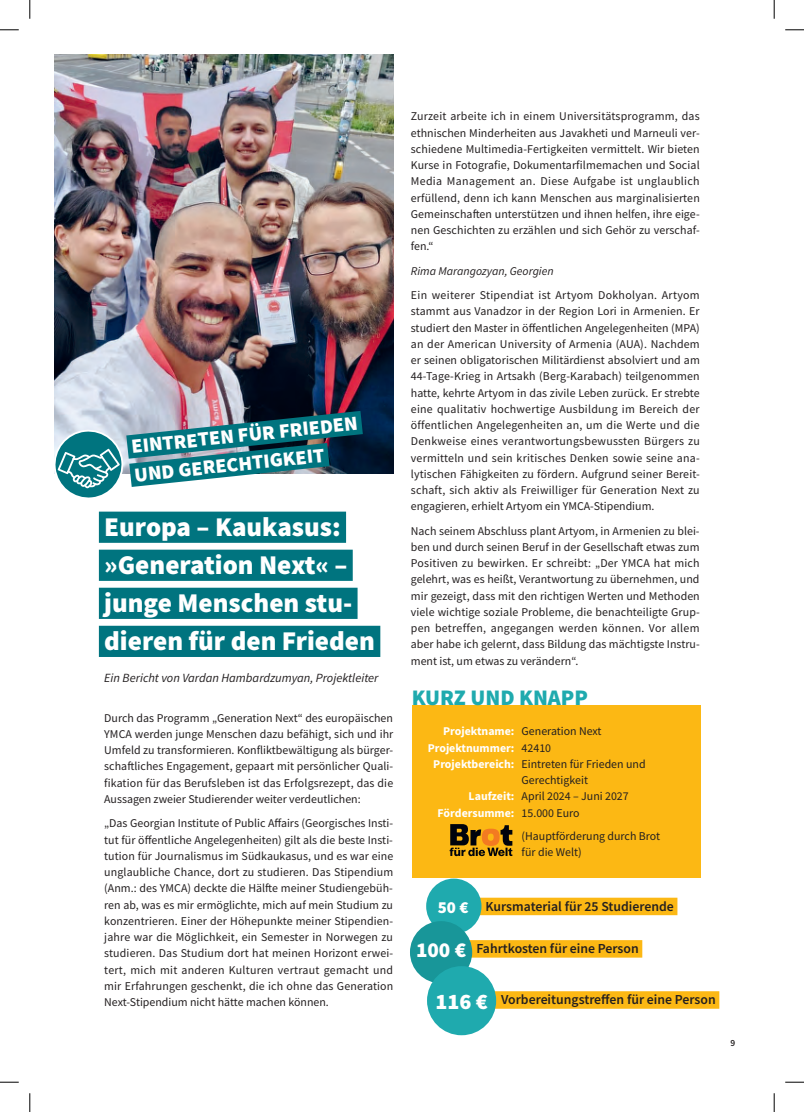
<style>
.page{position:relative;width:804px;height:1112px;background:#fff}
.page>*{position:absolute;margin:0;border:0;box-sizing:border-box;transform-origin:0 0}
.t1{font:900 27.12px/38px "Source Sans Pro";color:#fff}
.t2{font:900 22.25px "Source Sans Pro";color:#1faaae}
.t3{font:900 21.25px "Source Sans Pro";color:#fff}
.t4{font:900 20.25px/28.4px "Source Sans Pro";color:#fff}
.t5{font:900 16.88px "Source Sans Pro";color:#fff}
.t6{font:600 13.75px "Source Sans Pro";color:#231f20}
.t7{font:italic 12.5px "Source Sans Pro";color:#231f20}
.t8{font:11.88px/16.2px "Source Sans Pro";color:#231f20;text-align:justify}
.t9{font:700 11.88px "Source Sans Pro";color:#fff}
.t10{font:italic 11.88px "Source Sans Pro";color:#231f20}
.t11{font:600 9.38px "Source Sans Pro";color:#231f20}
.s1{font-weight:700;color:#fff}
.s2{font-weight:400;color:#231f20}
.s3{font-weight:900;font-size:22.25px;color:#fff}
</style>
<div class="page">
<div style="left:412px;top:705px;width:288px;height:172px;background:#fcb814"></div>
<div style="left:474px;top:898px;width:203px;height:17px;background:#fcb814"></div>
<div style="left:459px;top:940px;width:183px;height:18px;background:#fcb814"></div>
<div style="left:428px;top:880px;width:51px;height:52px;background:#1faaae;border-radius:50%"></div>
<div style="left:426px;top:879px;width:55px;height:55px;border:4px solid #1faaae;border-radius:50%"></div>
<div style="left:412px;top:923px;width:58px;height:58px;background:#189699;border-radius:50%"></div>
<div style="left:410px;top:921px;width:62px;height:62px;border:4px solid #189699;border-radius:50%"></div>
<div style="left:484px;top:991px;width:235px;height:18px;background:#fcb814"></div>
<div style="left:429px;top:968px;width:65px;height:65px;background:#1faaae;border-radius:50%"></div>
<div style="left:427px;top:966px;width:69px;height:69px;border:5px solid #1faaae;border-radius:50%"></div>
<img style="left:55px;top:55px;width:338px;height:418px">
<div style="left:99px;top:512px;width:247px;height:31px;background:#00747f"></div>
<div style="left:99px;top:550px;width:254px;height:31px;background:#00747f"></div>
<div style="left:99px;top:588px;width:258px;height:31px;background:#00747f"></div>
<div style="left:99px;top:626px;width:281px;height:31px;background:#00747f"></div>
<svg style="left:54px;top:397px;width:333px;height:101px"></svg>
<svg style="left:449px;top:824px;width:63px;height:32px"></svg>
<svg style="left:0;top:29px;width:19px;height:2px"></svg>
<svg style="left:785px;top:29px;width:19px;height:2px"></svg>
<svg style="left:0;top:1081px;width:19px;height:2px"></svg>
<svg style="left:785px;top:1081px;width:19px;height:2px"></svg>
<svg style="left:29px;top:0;width:2px;height:19px"></svg>
<svg style="left:29px;top:1093px;width:2px;height:19px"></svg>
<svg style="left:773px;top:0;width:2px;height:19px"></svg>
<svg style="left:773px;top:1093px;width:2px;height:19px"></svg>
<h3 class="t4" style="left:130px;top:432px;width:229px;rotate:-6deg">EINTRETEN FÜR FRIEDEN<br>UND GERECHTIGKEIT</h3>
<h1 class="t1" style="left:104px;top:508px;width:272px">Europa – Kaukasus: »Generation Next« – junge Menschen stu&shy;dieren für den Frieden</h1>
<p class="t7" style="left:104px;top:670px;width:276px">Ein Bericht von Vardan Hambardzumyan, Projektleiter</p>
<p class="t8" style="left:104px;top:710px;width:290px">Durch das Programm „Generation Next“ des europäischen YMCA werden junge Menschen dazu befähigt, sich und ihr Umfeld zu transformieren. Konfliktbewältigung als bürger&shy;schaftliches Engagement, gepaart mit persönlicher Quali&shy;fikation für das Berufsleben ist das Erfolgsrezept, das die Aussagen zweier Studierender weiter verdeutlichen:</p>
<p class="t8" style="left:104px;top:815px;width:290px">„Das Georgian Institute of Public Affairs (Georgisches Insti&shy;tut für öffentliche Angelegenheiten) gilt als die beste Insti&shy;tution für Journalismus im Südkaukasus, und es war eine unglaubliche Chance, dort zu studieren. Das Stipendium (Anm.: des YMCA) deckte die Hälfte meiner Studiengebüh&shy;ren ab, was es mir ermöglichte, mich auf mein Studium zu konzentrieren. Einer der Höhepunkte meiner Stipendien&shy;jahre war die Möglichkeit, ein Semester in Norwegen zu studieren. Das Studium dort hat meinen Horizont erwei&shy;tert, mich mit anderen Kulturen vertraut gemacht und mir Erfahrungen geschenkt, die ich ohne das Generation Next-Stipendium nicht hätte machen können.</p>
<p class="t8" style="left:411px;top:108px;width:290px">Zurzeit arbeite ich in einem Universitätsprogramm, das ethnischen Minderheiten aus Javakheti und Marneuli ver&shy;schiedene Multimedia-Fertigkeiten vermittelt. Wir bieten Kurse in Fotografie, Dokumentarfilmemachen und Social Media Management an. Diese Aufgabe ist unglaublich erfüllend, denn ich kann Menschen aus marginalisierten Gemeinschaften unterstützen und ihnen helfen, ihre eige&shy;nen Geschichten zu erzählen und sich Gehör zu verschaf&shy;fen.“</p>
<p class="t10" style="left:411px;top:263px;width:144px">Rima Marangozyan, Georgien</p>
<p class="t8" style="left:411px;top:287px;width:290px">Ein weiterer Stipendiat ist Artyom Dokholyan. Artyom stammt aus Vanadzor in der Region Lori in Armenien. Er studiert den Master in öffentlichen Angelegenheiten (MPA) an der American University of Armenia (AUA). Nachdem er seinen obligatorischen Militärdienst absolviert und am 44-Tage-Krieg in Artsakh (Berg-Karabach) teilgenommen hatte, kehrte Artyom in das zivile Leben zurück. Er strebte eine qualitativ hochwertige Ausbildung im Bereich der öffentlichen Angelegenheiten an, um die Werte und die Denkweise eines verantwortungsbewussten Bürgers zu vermitteln und sein kritisches Denken sowie seine ana&shy;lytischen Fähigkeiten zu fördern. Aufgrund seiner Bereit&shy;schaft, sich aktiv als Freiwilliger für Generation Next zu engagieren, erhielt Artyom ein YMCA-Stipendium.</p>
<p class="t8" style="left:411px;top:523px;width:290px">Nach seinem Abschluss plant Artyom, in Armenien zu blei&shy;ben und durch seinen Beruf in der Gesellschaft etwas zum Positiven zu bewirken. Er schreibt: „Der YMCA hat mich gelehrt, was es heißt, Verantwortung zu übernehmen, und mir gezeigt, dass mit den richtigen Werten und Methoden viele wichtige soziale Probleme, die benachteiligte Grup&shy;pen betreffen, angegangen werden können. Vor allem aber habe ich gelernt, dass Bildung das mächtigste Instru&shy;ment ist, um etwas zu verändern“.</p>
<h2 class="t2" style="left:412px;top:682px;width:178px">KURZ UND KNAPP</h2>
<p class="t8" style="left:443px;top:723px;width:160px"><span class="s1">Projektname:</span> Generation Next</p>
<p class="t9" style="left:428px;top:740px;width:125px">Projektnummer: <span class="s2">42410</span></p>
<p class="t8" style="left:433px;top:756px;width:214px"><span class="s1">Projektbereich:</span> Eintreten für Frieden und</p>
<p class="t8" style="left:521px;top:772px;width:68px">Gerechtigkeit</p>
<p class="t8" style="left:468px;top:788px;width:162px"><span class="s1">Laufzeit:</span> April 2024 – Juni 2027</p>
<p class="t9" style="left:437px;top:805px;width:143px">Fördersumme: <span class="s2">15.000 Euro</span></p>
<p class="t8" style="left:521px;top:828px;width:140px">(Hauptförderung durch Brot für die Welt)</p>
<p class="t6" style="left:485px;top:897px;width:190px">Kursmaterial für 25 Studierende</p>
<p class="t6" style="left:476px;top:940px;width:164px">Fahrtkosten für eine Person</p>
<h3 class="t5" style="left:438px;top:895px;width:32px">50 €</h3>
<h3 class="t3" style="left:416px;top:936px;width:52px">100 €</h3>
<p class="t6" style="left:435px;top:991px;width:282px"><span class="s3">116 €</span> Vorbereitungstreffen für eine Person</p>
<p class="t11" style="left:730px;top:1037px;width:6px">9</p>
</div>
